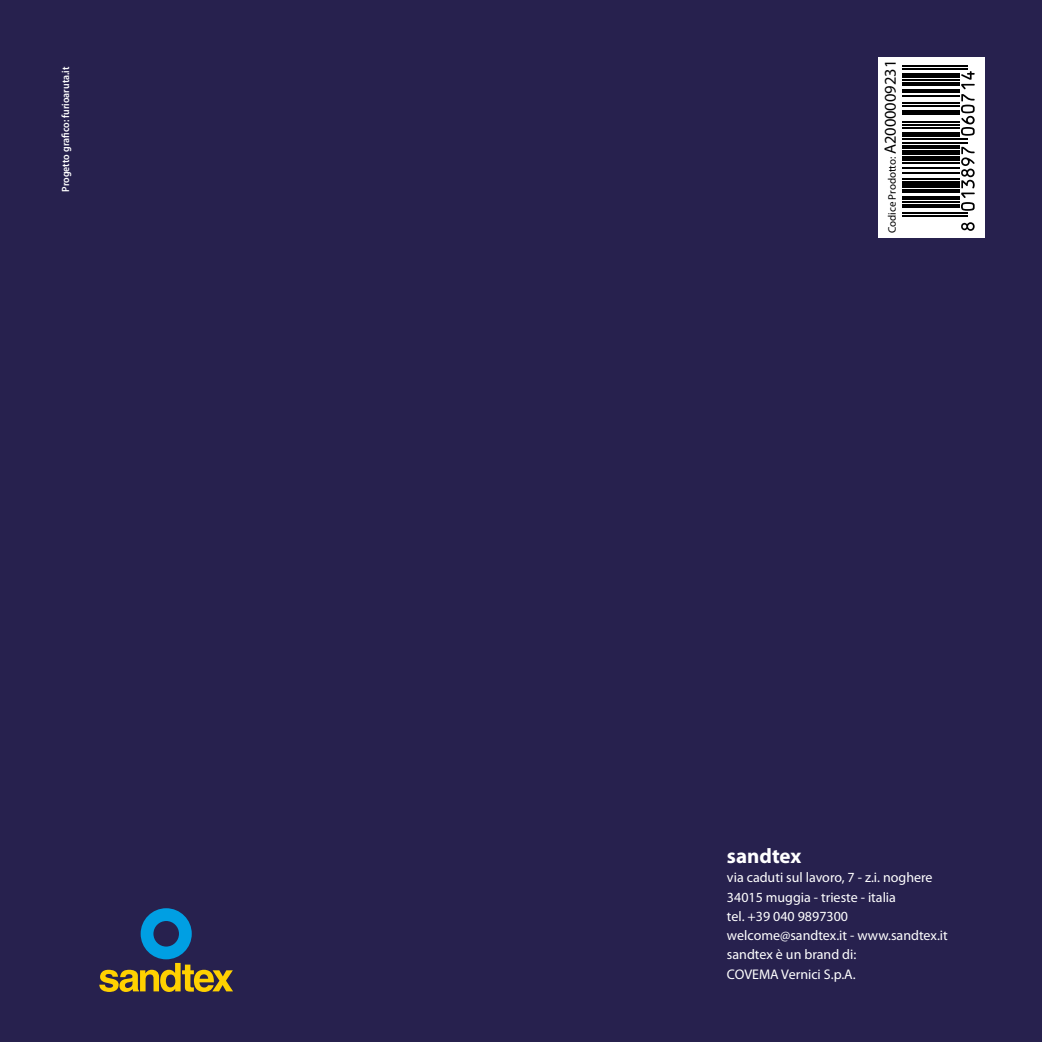
<style>
.page{position:relative;width:1042px;height:1042px;background:#27214e}
.page>*{position:absolute;margin:0;border:0;box-sizing:border-box;transform-origin:0 0}
.t1{font:700 21px "Myriad Pro";color:#fff}
.t2{font:14px/19.2px "Myriad Pro";color:#fff}
.t3{font:11.03px "Myriad Pro";color:#000}
.t4{font:600 10.5px "Myriad Pro";color:#fff;scale:.94 1}
.s1{font-size:16.45px}
</style>
<div class="page">
<svg style="left:99px;top:908px;width:134px;height:84px"></svg>
<div style="left:878px;top:58px;width:106px;height:180px;background:#fff"></div>
<svg style="left:961px;top:222px;width:13px;height:9px"></svg>
<hr style="left:902px;top:215px;width:65px;height:2px;background:#000">
<hr style="left:902px;top:212px;width:65px;height:2px;background:#000">
<hr style="left:902px;top:204px;width:57px;height:3px;background:#000">
<hr style="left:902px;top:201px;width:57px;height:1px;background:#000">
<hr style="left:902px;top:196px;width:57px;height:3px;background:#000">
<hr style="left:902px;top:190px;width:57px;height:3px;background:#000">
<div style="left:902px;top:182px;width:57px;height:6px;background:#000"></div>
<hr style="left:902px;top:178px;width:57px;height:2px;background:#000">
<hr style="left:902px;top:172px;width:57px;height:2px;background:#000">
<hr style="left:902px;top:167px;width:57px;height:2px;background:#000">
<hr style="left:902px;top:162px;width:57px;height:2px;background:#000">
<div style="left:902px;top:156px;width:57px;height:5px;background:#000"></div>
<svg style="left:961px;top:147px;width:13px;height:64px"></svg>
<div style="left:902px;top:150px;width:57px;height:5px;background:#000"></div>
<hr style="left:902px;top:145px;width:57px;height:3px;background:#000">
<hr style="left:902px;top:142px;width:65px;height:1px;background:#000">
<hr style="left:902px;top:138px;width:65px;height:2px;background:#000">
<div style="left:902px;top:132px;width:57px;height:5px;background:#000"></div>
<hr style="left:902px;top:127px;width:57px;height:2px;background:#000">
<hr style="left:902px;top:124px;width:57px;height:2px;background:#000">
<hr style="left:902px;top:121px;width:57px;height:2px;background:#000">
<div style="left:902px;top:110px;width:57px;height:5px;background:#000"></div>
<hr style="left:902px;top:105px;width:57px;height:2px;background:#000">
<hr style="left:902px;top:102px;width:57px;height:1px;background:#000">
<hr style="left:902px;top:95px;width:57px;height:2px;background:#000">
<hr style="left:902px;top:89px;width:57px;height:3px;background:#000">
<hr style="left:902px;top:82px;width:57px;height:4px;background:#000">
<svg style="left:961px;top:71px;width:13px;height:65px"></svg>
<hr style="left:902px;top:79px;width:57px;height:2px;background:#000">
<div style="left:902px;top:73px;width:57px;height:5px;background:#000"></div>
<hr style="left:902px;top:68px;width:65px;height:2px;background:#000">
<hr style="left:902px;top:65px;width:65px;height:2px;background:#000">
<p class="t4" style="left:60px;top:192px;width:135px;rotate:-90deg">Progetto grafico: furioaruta.it</p>
<p class="t3" style="left:886px;top:233px;width:175px;rotate:-90deg">Codice Prodotto: <span class="s1">A2000009231</span></p>
<h1 class="t1" style="left:727px;top:842px;width:76px">sandtex</h1>
<p class="t2" style="left:727px;top:868px;width:222px">via caduti sul lavoro, 7 - z.i. noghere<br>34015 muggia - trieste - italia<br>tel. +39 040 9897300 welcome@sandtex.it - www.sandtex.it sandtex è un brand di:<br>COVEMA Vernici S.p.A.</p>
</div>
